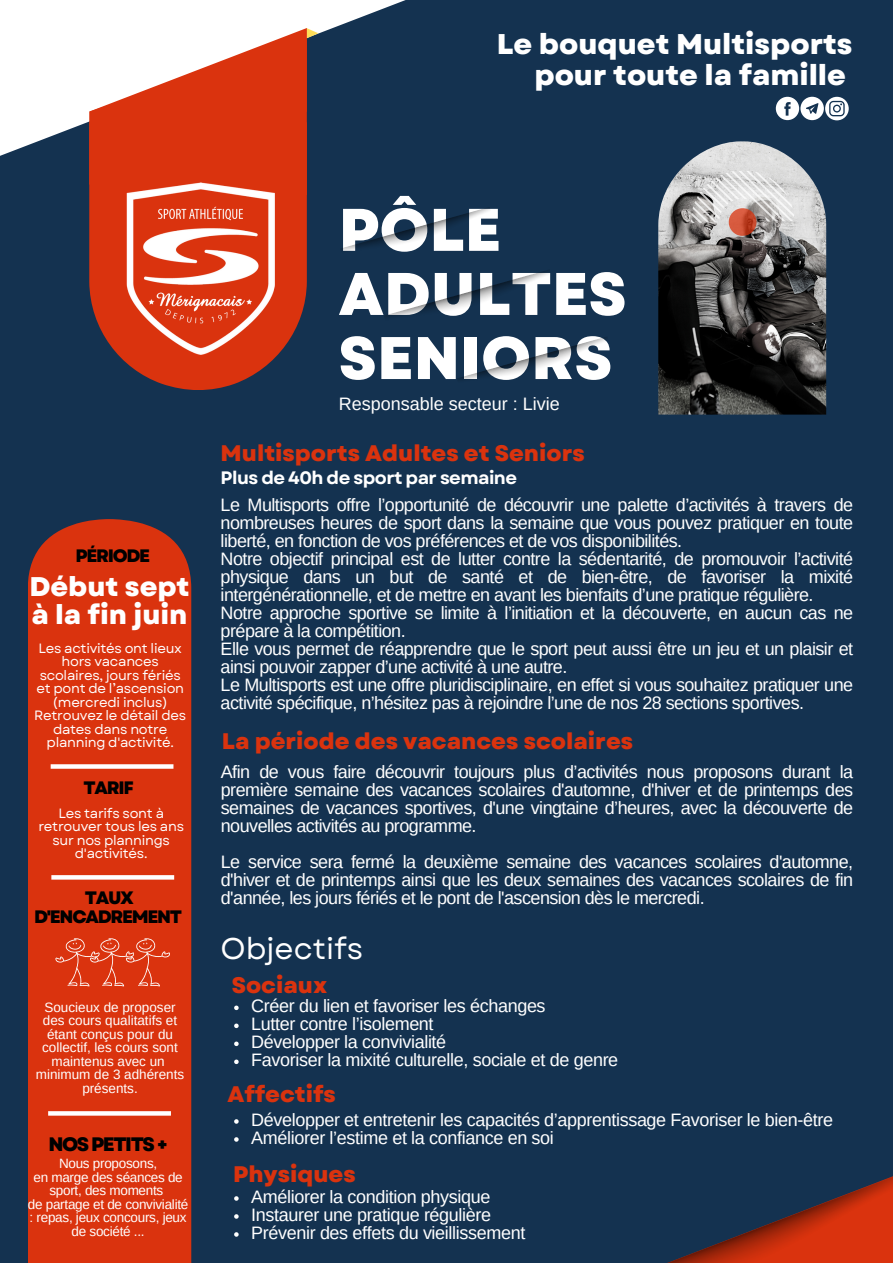
<style>
.page{position:relative;width:893px;height:1264px;background:#fff}
.page>*{position:absolute;margin:0;border:0;box-sizing:border-box;transform-origin:0 0}
.t1{font:800 60px "Garet";color:#fff}
.t2{font:30px "Garet";color:#fff}
.t3{font:800 28.5px/31.5px "Garet";color:#fff;text-align:right}
.t4{font:800 27px "Garet";color:#fff}
.t5{font:800 22.5px "Garet";color:#da330e}
.t6{font:800 19.5px "Garet";letter-spacing:-.075em;color:#000}
.t7{font:18px/18px "Arimo";letter-spacing:-.03em;color:#fff;text-align:justify}
.t8{font:800 18px "Garet";letter-spacing:-.075em;color:#000}
.t9{font:700 18px "Garet";letter-spacing:-.03em;color:#fff}
.t10{font:18px "Arimo";color:#fff}
.t11{font:13.5px/13.5px "Garet";letter-spacing:-.02em;color:#fff;text-align:center}
.t12{font:13.5px/13.5px "Arimo";color:#fff;text-align:center}
.t13{font:13.5px/13.5px "Arimo";letter-spacing:-.02em;color:#fff;text-align:center}
</style>
<div class="page">
<div style="left:0;top:0;width:892px;height:1262px;background:#143250"></div>
<img style="left:658px;top:236px;width:168px;height:178px">
<svg style="left:0;top:0;width:405px;height:156px;fill:#fff"></svg>
<svg style="left:89px;top:195px;width:218px;height:195px;fill:#da330e"></svg>
<svg style="left:89px;top:28px;width:229px;height:167px;background:#d96850"></svg>
<svg style="left:658px;top:141px;width:169px;height:95px"></svg>
<img style="left:116px;top:175px;width:163px;height:185px">
<svg style="left:775px;top:97px;width:73px;height:23px"></svg>
<div style="left:28px;top:519px;width:163px;height:743px;background:#da330e"></div>
<svg style="left:51px;top:875px;width:123px;height:4px"></svg>
<svg style="left:51px;top:764px;width:122px;height:4px"></svg>
<svg style="left:48px;top:1111px;width:123px;height:4px"></svg>
<svg style="left:234px;top:1005px;width:5px;height:5px"></svg>
<svg style="left:234px;top:1023px;width:5px;height:5px"></svg>
<svg style="left:234px;top:1041px;width:5px;height:5px"></svg>
<svg style="left:234px;top:1059px;width:5px;height:5px"></svg>
<svg style="left:234px;top:1119px;width:5px;height:4px"></svg>
<svg style="left:234px;top:1137px;width:5px;height:4px"></svg>
<svg style="left:234px;top:1196px;width:5px;height:4px"></svg>
<svg style="left:234px;top:1214px;width:5px;height:4px"></svg>
<svg style="left:234px;top:1232px;width:5px;height:4px"></svg>
<img style="left:341px;top:208px;width:147px;height:42px">
<img style="left:385px;top:270px;width:164px;height:47px">
<img style="left:458px;top:337px;width:148px;height:42px">
<img style="left:670px;top:1176px;width:222px;height:86px">
<svg style="left:55px;top:938px;width:115px;height:48px;background:#dd4928"></svg>
<p class="t3" style="left:497px;top:28px;width:357px">Le bouquet Multisports pour toute la famille</p>
<p class="t8" style="left:75px;top:543px;width:76px">PÉRIODE</p>
<p class="t4" style="left:29px;top:567px;width:162px">Début sept</p>
<p class="t4" style="left:32px;top:595px;width:157px">à la fin juin</p>
<p class="t11" style="left:36px;top:641px;width:149px">Les activités ont lieux hors vacances scolaires, jours fériés et pont de l’ascension (mercredi inclus)</p>
<p class="t11" style="left:34px;top:708px;width:153px">Retrouvez le détail des dates dans notre planning d'activité.</p>
<p class="t8" style="left:84px;top:774px;width:52px">TARIF</p>
<p class="t11" style="left:38px;top:806px;width:147px">Les tarifs sont à retrouver tous les ans sur nos plannings d'activités.</p>
<p class="t8" style="left:85px;top:884px;width:51px">TAUX</p>
<p class="t8" style="left:34px;top:903px;width:149px">D'ENCADREMENT</p>
<p class="t12" style="left:42px;top:1000px;width:137px">Soucieux de proposer des cours qualitatifs et étant conçus pour du collectif, les cours sont maintenus avec un</p>
<p class="t12" style="left:36px;top:1067px;width:150px">minimum de 3 adhérents présents.</p>
<p class="t6" style="left:48px;top:1130px;width:121px">NOS PETITS +</p>
<p class="t13" style="left:59px;top:1156px;width:100px">Nous proposons,</p>
<p class="t13" style="left:33px;top:1170px;width:151px">en marge des séances de sport, des moments</p>
<p class="t13" style="left:28px;top:1197px;width:162px">de partage et de convivialité : repas, jeux concours, jeux de société ...</p>
<p class="t1" style="left:338px;top:187px;width:164px">PÔLE</p>
<p class="t1" style="left:338px;top:251px;width:289px">ADULTES</p>
<p class="t1" style="left:338px;top:315px;width:275px">SENIORS</p>
<p class="t10" style="left:339px;top:393px;width:222px">Responsable secteur : Livie</p>
<p class="t5" style="left:221px;top:437px;width:365px">Multisports Adultes et Seniors</p>
<p class="t9" style="left:221px;top:464px;width:298px">Plus de 40h de sport par semaine</p>
<p class="t7" style="left:221px;top:496px;width:634px">Le Multisports offre l’opportunité de découvrir une palette d’activités à travers de nombreuses heures de sport dans la semaine que vous pouvez pratiquer en toute liberté, en fonction de vos préférences et de vos disponibilités.</p>
<p class="t7" style="left:221px;top:550px;width:634px">Notre objectif principal est de lutter contre la sédentarité, de promouvoir l’activité physique dans un but de santé et de bien-être, de favoriser la mixité intergénérationnelle, et de mettre en avant les bienfaits d’une pratique régulière.</p>
<p class="t7" style="left:221px;top:604px;width:634px">Notre approche sportive se limite à l’initiation et la découverte, en aucun cas ne prépare à la compétition.</p>
<p class="t7" style="left:221px;top:640px;width:634px">Elle vous permet de réapprendre que le sport peut aussi être un jeu et un plaisir et ainsi pouvoir zapper d’une activité à une autre.</p>
<p class="t7" style="left:221px;top:675px;width:634px">Le Multisports est une offre pluridisciplinaire, en effet si vous souhaitez pratiquer une activité spécifique, n’hésitez pas à rejoindre l’une de nos 28 sections sportives.</p>
<p class="t5" style="left:222px;top:725px;width:412px">La période des vacances scolaires</p>
<p class="t7" style="left:221px;top:763px;width:633px">Afin de vous faire découvrir toujours plus d’activités nous proposons durant la première semaine des vacances scolaires d'automne, d'hiver et de printemps des semaines de vacances sportives, d'une vingtaine d’heures, avec la découverte de nouvelles activités au programme.</p>
<p class="t7" style="left:221px;top:853px;width:633px">Le service sera fermé la deuxième semaine des vacances scolaires d'automne, d'hiver et de printemps ainsi que les deux semaines des vacances scolaires de fin d'année, les jours fériés et le pont de l'ascension dès le mercredi.</p>
<p class="t2" style="left:221px;top:927px;width:144px">Objectifs</p>
<p class="t7" style="left:251px;top:997px;width:296px">Créer du lien et favoriser les échanges</p>
<p class="t7" style="left:251px;top:1015px;width:184px">Lutter contre l’isolement</p>
<p class="t7" style="left:251px;top:1033px;width:196px">Développer la convivialité</p>
<p class="t7" style="left:251px;top:1051px;width:368px">Favoriser la mixité culturelle, sociale et de genre</p>
<p class="t5" style="left:232px;top:968px;width:97px">Sociaux</p>
<p class="t5" style="left:227px;top:1077px;width:110px">Affectifs</p>
<p class="t7" style="left:251px;top:1110px;width:583px">Développer et entretenir les capacités d’apprentissage Favoriser le bien-être</p>
<p class="t7" style="left:251px;top:1128px;width:304px">Améliorer l’estime et la confiance en soi</p>
<p class="t5" style="left:233px;top:1157px;width:124px">Physiques</p>
<p class="t7" style="left:251px;top:1187px;width:241px">Améliorer la condition physique</p>
<p class="t7" style="left:251px;top:1205px;width:241px">Instaurer une pratique régulière</p>
<p class="t7" style="left:251px;top:1223px;width:275px">Prévenir des effets du vieillissement</p>
</div>
